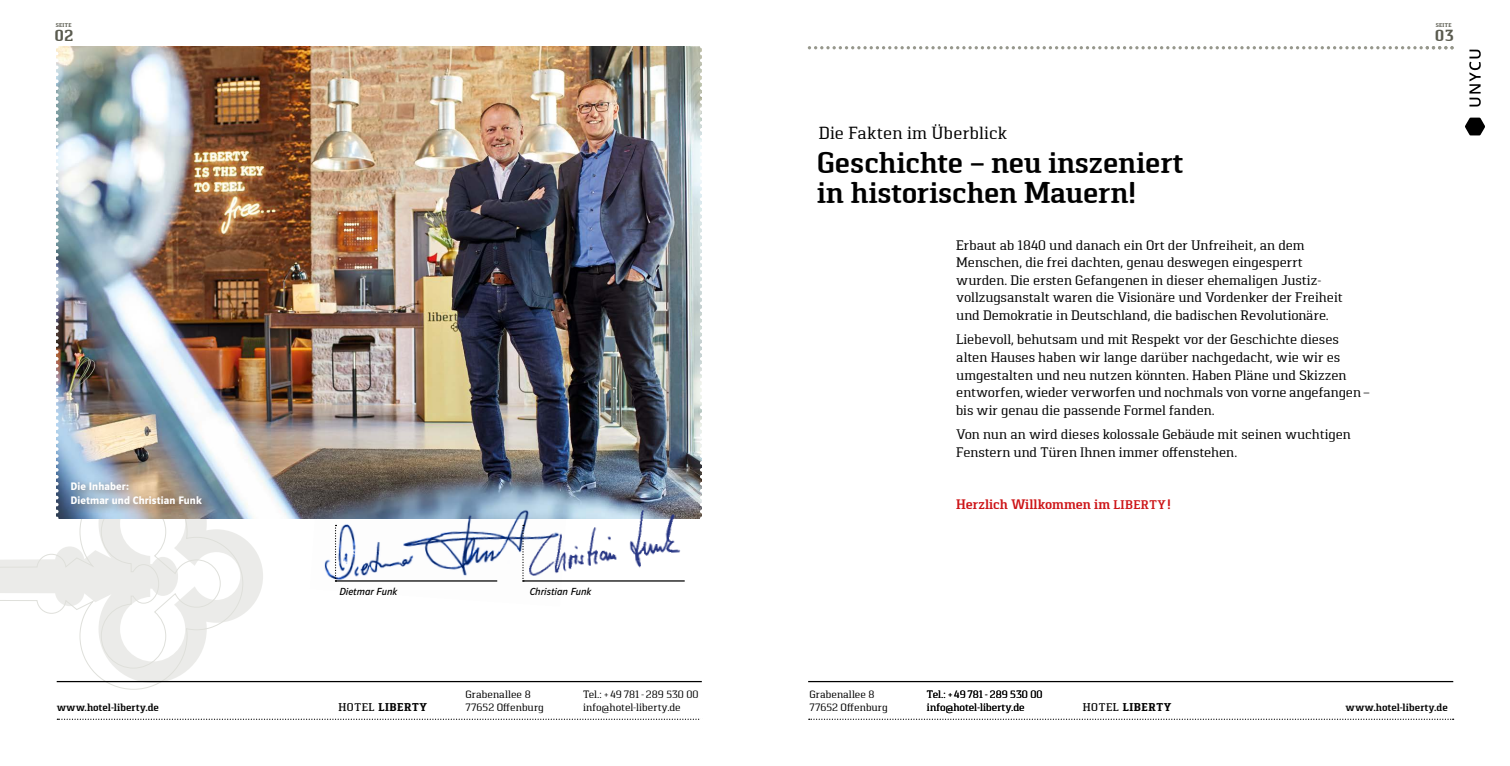
<style>
.page{position:relative;width:1510px;height:766px;background:#fff}
.page>*{position:absolute;margin:0;border:0;box-sizing:border-box;transform-origin:0 0}
.t1{font:600 30px/30px "Pancetta Serif Pro";color:#000}
.t2{font:17.5px "Pancetta Serif Pro";letter-spacing:.01em;color:#000}
.t3{font:700 16px "Pancetta Serif Pro";color:#5a5b4f}
.t4{font:13.75px/17.5px "Pancetta Serif Pro";color:#000}
.t5{font:600 13.75px "Pancetta Serif Pro";color:#cd1316}
.t6{font:11.25px/13.8px "Polo 11 Halbfett";letter-spacing:.01em;color:#fff}
.t7{font:700 11.25px "Pancetta Serif Pro";letter-spacing:.055em;color:#000}
.t8{font:10.62px/12.5px "Pancetta Serif Pro";letter-spacing:.005em;color:#000}
.t9{font:600 10.62px "Pancetta Serif Pro";letter-spacing:.005em;color:#000}
.t10{font:10.62px "Polo 11 Kursiv Buch";letter-spacing:.005em;color:#000}
.t11{font:700 5.5px "Pancetta Serif Pro";letter-spacing:.055em;color:#5a5b4f}
.s1{font-size:12.5px}
.s2{font-weight:500}
</style>
<div class="page">
<svg style="left:1465px;top:118px;width:20px;height:17px"></svg>
<svg style="left:1469px;top:50px;width:11px;height:56px"></svg>
<svg style="left:0;top:554px;width:55px;height:60px"></svg>
<svg style="left:808px;top:718px;width:645px;height:1px"></svg>
<hr style="left:808px;top:680px;width:645px;height:2px;background:#000">
<svg style="left:808px;top:46px;width:645px;height:3px"></svg>
<img style="left:55px;top:46px;width:647px;height:674px">
<div style="left:67px;top:478px;width:145px;height:36px;background:#5a3617;opacity:.55"></div>
<img style="left:567px;top:497px;width:122px;height:87px">
<img style="left:310px;top:487px;width:257px;height:119px">
<p class="t11" style="left:56px;top:22px;width:17px">SEITE</p>
<p class="t3" style="left:55px;top:27px;width:20px">02</p>
<p class="t6" style="left:70px;top:479px;width:133px">Die Inhaber:<br>Dietmar und Christian Funk</p>
<p class="t10" style="left:339px;top:585px;width:59px">Dietmar Funk</p>
<p class="t10" style="left:530px;top:585px;width:63px">Christian Funk</p>
<p class="t2" style="left:819px;top:123px;width:190px">Die Fakten im Überblick</p>
<h1 class="t1" style="left:817px;top:148px;width:368px">Geschichte – neu inszeniert in historischen Mauern!</h1>
<p class="t4" style="left:956px;top:236px;width:388px">Erbaut ab 1840 und danach ein Ort der Unfreiheit, an dem Menschen, die frei dachten, genau deswegen eingesperrt wurden. Die ersten Gefangenen in dieser ehemaligen Justiz&shy;vollzugsanstalt waren die Visionäre und Vordenker der Freiheit und Demokratie in Deutschland, die badischen Revolutionäre.</p>
<p class="t4" style="left:956px;top:331px;width:415px">Liebevoll, behutsam und mit Respekt vor der Geschichte dieses alten Hauses haben wir lange darüber nachgedacht, wie wir es umgestalten und neu nutzen könnten. Haben Pläne und Skizzen entworfen, wieder verworfen und nochmals von vorne angefangen – bis wir genau die passende Formel fanden.</p>
<p class="t4" style="left:956px;top:425px;width:396px">Von nun an wird dieses kolossale Gebäude mit seinen wuchtigen<br>Fenstern und Türen Ihnen immer offenstehen.</p>
<p class="t5" style="left:956px;top:496px;width:216px">Herzlich Willkommen im <span class="s1">LIBERTY</span> !</p>
<p class="t11" style="left:1435px;top:22px;width:17px">SEITE</p>
<p class="t3" style="left:1435px;top:27px;width:20px">03</p>
<p class="t8" style="left:583px;top:688px;width:117px">Tel.: + 49 781 - 289 530 00 info@hotel-liberty.de</p>
<p class="t8" style="left:927px;top:688px;width:117px">Tel.: + 49 781 - 289 530 00 info@hotel-liberty.de</p>
<p class="t8" style="left:465px;top:688px;width:67px">Grabenallee 8</p>
<p class="t8" style="left:809px;top:688px;width:80px">Grabenallee 8<br>77652 Offenburg</p>
<p class="t7" style="left:338px;top:700px;width:90px"><span class="s2">HOTEL</span> LIBERTY</p>
<p class="t8" style="left:503px;top:700px;width:9px">f</p>
<p class="t7" style="left:1083px;top:700px;width:90px"><span class="s2">HOTEL</span> LIBERTY</p>
<p class="t9" style="left:57px;top:701px;width:104px">www.hotel-liberty.de</p>
<p class="t8" style="left:465px;top:700px;width:80px">77652 Offenburg</p>
<p class="t9" style="left:1345px;top:701px;width:104px">www.hotel-liberty.de</p>
</div>
